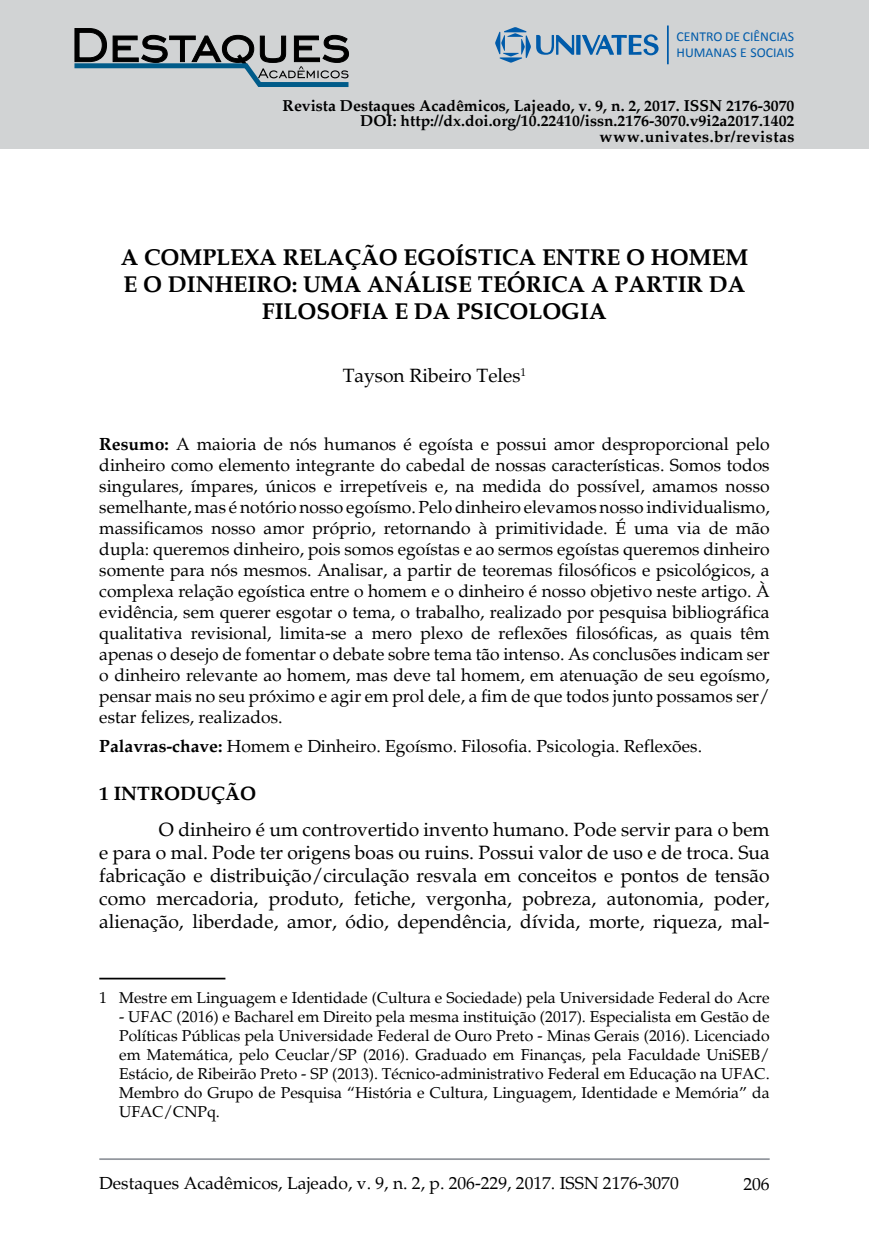
<style>
.page{position:relative;width:869px;height:1241px;background:#fff}
.page>*{position:absolute;margin:0;border:0;box-sizing:border-box;transform-origin:0 0}
.t1{font:700 22.75px/27.3px "Palatino";color:#000;text-align:center}
.t2{font:19.25px/23.1px "Palatino";color:#000;text-align:justify}
.t3{font:700 19.25px "Palatino";color:#000}
.t4{font:17.5px/21px "Palatino";color:#000;text-align:justify}
.t5{font:15.75px/18.9px "Palatino";color:#000;text-align:justify}
.t6{font:700 15.75px/15.8px "Palatino";color:#000;text-align:right}
.t7{font:13.65px/16.4px "Calibri";color:#005baa}
.s1{font-weight:700}
</style>
<div class="page">
<hr style="left:99px;top:1157px;width:670px;height:2px;background:#93979e">
<div style="left:0;top:0;width:868px;height:149px;background:#d1d3d4"></div>
<svg style="left:576px;top:35px;width:4px;height:20px"></svg>
<svg style="left:536px;top:35px;width:38px;height:20px"></svg>
<svg style="left:582px;top:34px;width:76px;height:21px"></svg>
<svg style="left:495px;top:27px;width:35px;height:36px"></svg>
<hr style="left:666px;top:25px;width:2px;height:39px;background:#005baa">
<svg style="left:74px;top:28px;width:275px;height:59px"></svg>
<hr style="left:99px;top:977px;width:126px;height:2px;background:#000">
<p class="t7" style="left:676px;top:28px;width:119px">CENTRO DE CIÊNCIAS<br>HUMANAS E SOCIAIS</p>
<p class="t6" style="left:282px;top:98px;width:513px">Revista Destaques Acadêmicos, Lajeado, v. 9, n. 2, 2017. ISSN 2176-3070<br>DOI: http://dx.doi.org/10.22410/issn.2176-3070.v9i2a2017.1402 www.univates.br/revistas</p>
<h1 class="t1" style="left:121px;top:243px;width:628px">A COMPLEXA RELAÇÃO EGOÍSTICA ENTRE O HOMEM<br>E O DINHEIRO: UMA ANÁLISE TEÓRICA A PARTIR DA<br>FILOSOFIA E DA PSICOLOGIA</h1>
<p class="t2" style="left:342px;top:364px;width:185px">Tayson Ribeiro Teles<sup>1</sup></p>
<p class="t4" style="left:99px;top:434px;width:671px"><span class="s1">Resumo:</span> A maioria de nós humanos é egoísta e possui amor desproporcional pelo dinheiro como elemento integrante do cabedal de nossas características. Somos todos singulares, ímpares, únicos e irrepetíveis e, na medida do possível, amamos nosso semelhante, mas é notório nosso egoísmo. Pelo dinheiro elevamos nosso individualismo, massificamos nosso amor próprio, retornando à primitividade. É uma via de mão dupla: queremos dinheiro, pois somos egoístas e ao sermos egoístas queremos dinheiro somente para nós mesmos. Analisar, a partir de teoremas filosóficos e psicológicos, a complexa relação egoística entre o homem e o dinheiro é nosso objetivo neste artigo. À evidência, sem querer esgotar o tema, o trabalho, realizado por pesquisa bibliográfica qualitativa revisional, limita-se a mero plexo de reflexões filosóficas, as quais têm apenas o desejo de fomentar o debate sobre tema tão intenso. As conclusões indicam ser o dinheiro relevante ao homem, mas deve tal homem, em atenuação de seu egoísmo, pensar mais no seu próximo e agir em prol dele, a fim de que todos junto possamos ser/ estar felizes, realizados.</p>
<p class="t4" style="left:99px;top:735px;width:604px"><span class="s1">Palavras-chave:</span> Homem e Dinheiro. Egoísmo. Filosofia. Psicologia. Reflexões.</p>
<p class="t3" style="left:99px;top:782px;width:158px">1 INTRODUÇÃO</p>
<p class="t2" style="left:99px;top:817px;width:671px;text-indent:60px">O dinheiro é um controvertido invento humano. Pode servir para o bem e para o mal. Pode ter origens boas ou ruins. Possui valor de uso e de troca. Sua fabricação e distribuição/circulação resvala em conceitos e pontos de tensão como mercadoria, produto, fetiche, vergonha, pobreza, autonomia, poder, alienação, liberdade, amor, ódio, dependência, dívida, morte, riqueza, mal-</p>
<p class="t5" style="left:99px;top:988px;width:671px">1 Mestre em Linguagem e Identidade (Cultura e Sociedade) pela Universidade Federal do Acre</p>
<p class="t5" style="left:119px;top:1007px;width:651px">- UFAC (2016) e Bacharel em Direito pela mesma instituição (2017). Especialista em Gestão de Políticas Públicas pela Universidade Federal de Ouro Preto - Minas Gerais (2016). Licenciado em Matemática, pelo Ceuclar/SP (2016). Graduado em Finanças, pela Faculdade UniSEB/ Estácio, de Ribeirão Preto - SP (2013). Técnico-administrativo Federal em Educação na UFAC.<br>Membro do Grupo de Pesquisa “História e Cultura, Linguagem, Identidade e Memória” da UFAC/CNPq.</p>
<p class="t4" style="left:99px;top:1172px;width:580px">Destaques Acadêmicos, Lajeado, v. 9, n. 2, p. 206-229, 2017. ISSN 2176-3070</p>
<p class="t4" style="left:743px;top:1173px;width:28px">206</p>
</div>
